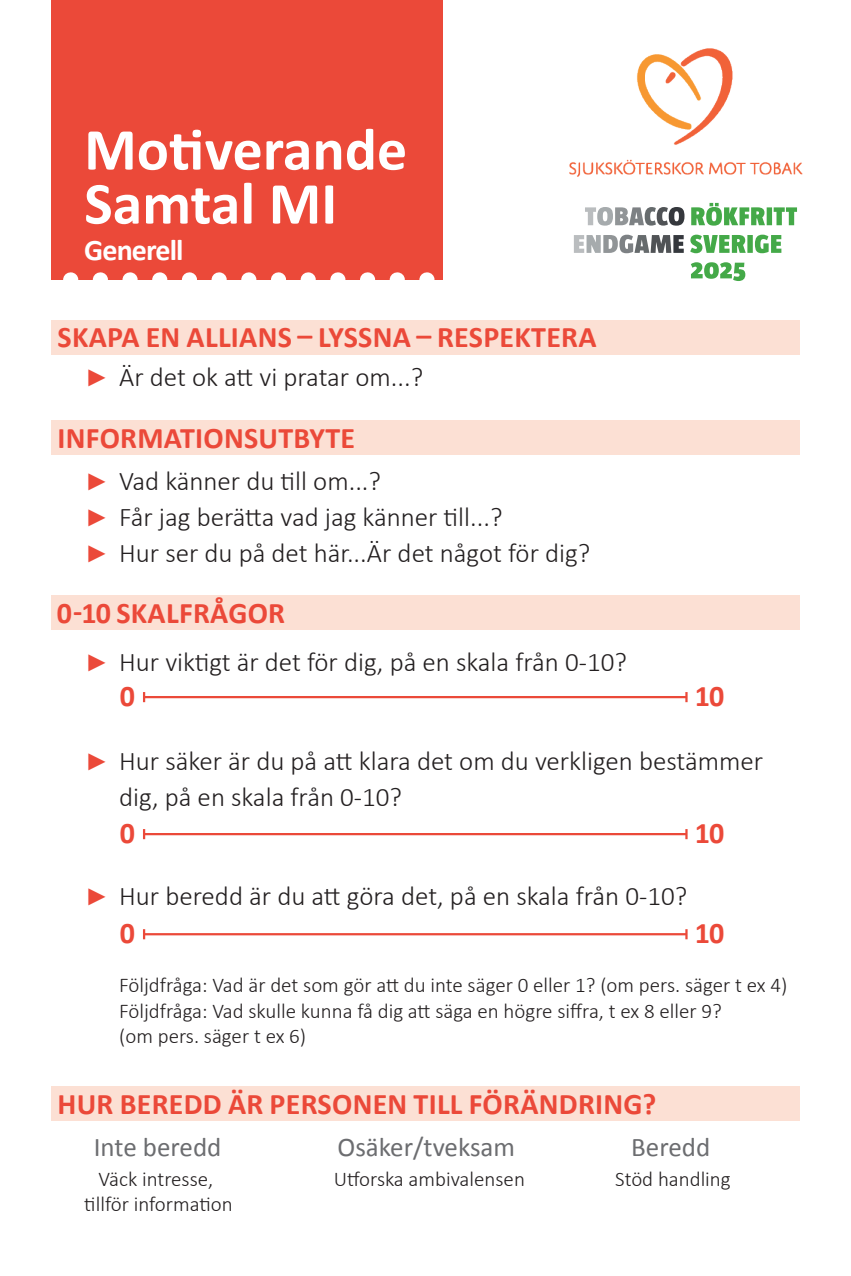
<style>
.page{position:relative;width:851px;height:1276px;background:#fff}
.page>*{position:absolute;margin:0;border:0;box-sizing:border-box;transform-origin:0 0}
.t1{font:700 60px/54px "Calibri";color:#fff}
.t2{font:700 30px "Calibri";letter-spacing:.01em;color:#eb4939}
.t3{font:700 30px "Calibri";letter-spacing:-.03em;color:#fff}
.t4{font:300 27px/36px "Calibri";color:#231f20}
.t5{font:27px "Calibri";color:#6c6d70}
.t6{font:300 21px/25.2px "Calibri";color:#231f20}
.s1{font-family:"Arial";font-weight:400;font-size:24px;color:#eb4939}
</style>
<div class="page">
<div style="left:51px;top:0;width:391px;height:280px;background:#eb4939"></div>
<svg style="left:63px;top:272px;width:372px;height:8px"></svg>
<svg style="left:691px;top:262px;width:54px;height:19px"></svg>
<svg style="left:690px;top:235px;width:91px;height:18px"></svg>
<svg style="left:691px;top:203px;width:105px;height:23px"></svg>
<svg style="left:585px;top:207px;width:99px;height:19px"></svg>
<svg style="left:574px;top:235px;width:109px;height:18px"></svg>
<div style="left:51px;top:320px;width:748px;height:34px;background:#fce0d4"></div>
<div style="left:51px;top:420px;width:748px;height:34px;background:#fce0d4"></div>
<div style="left:51px;top:595px;width:748px;height:35px;background:#fce0d4"></div>
<div style="left:51px;top:1086px;width:748px;height:34px;background:#fce0d4"></div>
<hr style="left:144px;top:696px;width:542px;height:2px;background:#eb4939">
<svg style="left:143px;top:692px;width:2px;height:10px"></svg>
<svg style="left:685px;top:692px;width:2px;height:10px"></svg>
<hr style="left:144px;top:833px;width:542px;height:2px;background:#eb4939">
<svg style="left:143px;top:829px;width:2px;height:10px"></svg>
<svg style="left:685px;top:829px;width:2px;height:10px"></svg>
<hr style="left:144px;top:933px;width:542px;height:2px;background:#eb4939">
<svg style="left:143px;top:929px;width:2px;height:10px"></svg>
<svg style="left:685px;top:929px;width:2px;height:10px"></svg>
<img style="left:569px;top:49px;width:233px;height:127px">
<h1 class="t1" style="left:84px;top:120px;width:324px">Motiverande<br>Samtal MI</h1>
<p class="t3" style="left:84px;top:231px;width:101px">Generell</p>
<p class="t2" style="left:57px;top:318px;width:540px">SKAPA EN ALLIANS – LYSSNA – RESPEKTERA</p>
<p class="t4" style="left:85px;top:359px;width:339px"><span class="s1">►</span> Är det ok att vi pratar om...?</p>
<p class="t2" style="left:57px;top:419px;width:299px">INFORMATIONSUTBYTE</p>
<p class="t4" style="left:85px;top:462px;width:506px"><span class="s1">►</span> Vad känner du till om...?<br><span class="s1">►</span> Får jag berätta vad jag känner till...?<br><span class="s1">►</span> Hur ser du på det här...Är det något för dig?</p>
<p class="t2" style="left:57px;top:594px;width:230px">0-10 SKALFRÅGOR</p>
<p class="t4" style="left:85px;top:644px;width:543px"><span class="s1">►</span> Hur viktigt är det för dig, på en skala från 0-10?</p>
<p class="t2" style="left:120px;top:677px;width:17px">0</p>
<p class="t2" style="left:694px;top:677px;width:31px">10</p>
<p class="t4" style="left:119px;top:743px;width:645px;text-indent:-34px"><span class="s1">►</span> Hur säker är du på att klara det om du verkligen bestämmer dig, på en skala från 0-10?</p>
<p class="t2" style="left:120px;top:814px;width:17px">0</p>
<p class="t2" style="left:694px;top:814px;width:31px">10</p>
<p class="t4" style="left:85px;top:878px;width:603px"><span class="s1">►</span> Hur beredd är du att göra det, på en skala från 0-10?</p>
<p class="t2" style="left:120px;top:914px;width:17px">0</p>
<p class="t2" style="left:694px;top:914px;width:31px">10</p>
<p class="t6" style="left:119px;top:972px;width:669px">Följdfråga: Vad är det som gör att du inte säger 0 eller 1? (om pers. säger t ex 4)<br>Följdfråga: Vad skulle kunna få dig att säga en högre siffra, t ex 8 eller 9?<br>(om pers. säger t ex 6)</p>
<p class="t2" style="left:57px;top:1085px;width:600px">HUR BEREDD ÄR PERSONEN TILL FÖRÄNDRING?</p>
<p class="t5" style="left:94px;top:1130px;width:129px">Inte beredd</p>
<p class="t5" style="left:337px;top:1130px;width:179px">Osäker/tveksam</p>
<p class="t5" style="left:631px;top:1130px;width:80px">Beredd</p>
<p class="t6" style="left:98px;top:1166px;width:116px">Väck intresse,</p>
<p class="t6" style="left:333px;top:1166px;width:193px">Utforska ambivalensen</p>
<p class="t6" style="left:615px;top:1166px;width:117px">Stöd handling</p>
<p class="t6" style="left:84px;top:1191px;width:150px">tillför information</p>
</div>
